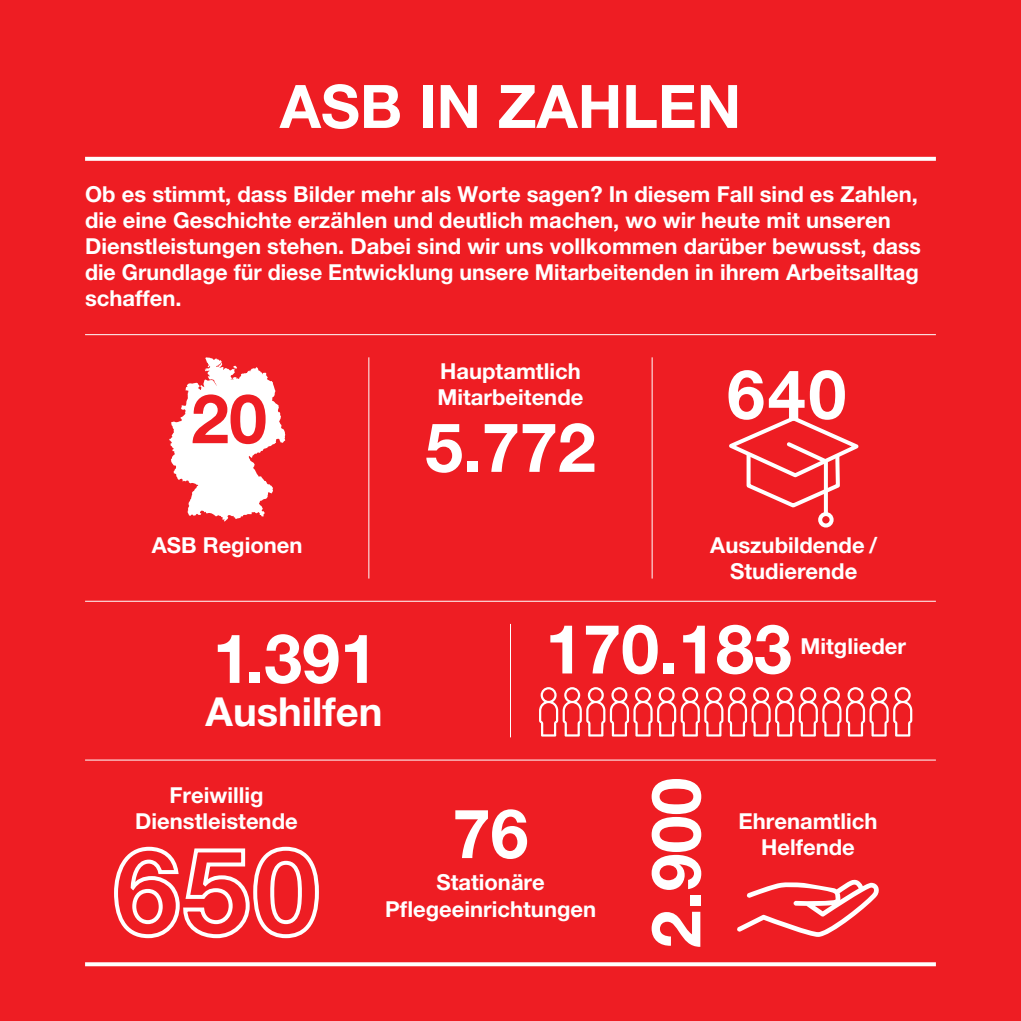
<style>
.page{position:relative;width:1021px;height:1021px;background:#fff}
.page>*{position:absolute;margin:0;border:0;box-sizing:border-box;transform-origin:0 0}
.t1{font:700 68.2px "Helvetica Neue LT Pro";color:#fff}
.t2{font:700 68.2px "Helvetica Neue LT Pro";color:#ee1d23}
.t3{font:700 60px "Helvetica Neue LT Pro";color:#fff}
.t4{font:700 40px "Helvetica Neue LT Pro";color:#fff}
.t5{font:700 22px/26px "Helvetica Neue LT Pro";color:#fff;text-align:center}
</style>
<div class="page">
<div style="left:0;top:0;width:1020px;height:1020px;background:#ee1d23"></div>
<svg style="left:85px;top:157px;width:850px;height:4px;background:#fef4f5"></svg>
<hr style="left:85px;top:334px;width:850px;height:1px;background:#fff">
<hr style="left:85px;top:600px;width:850px;height:1px;background:#fff">
<hr style="left:368px;top:357px;width:1px;height:221px;background:#fff">
<hr style="left:651px;top:357px;width:1px;height:221px;background:#fff">
<svg style="left:169px;top:357px;width:116px;height:164px"></svg>
<hr style="left:510px;top:624px;width:1px;height:113px;background:#fff">
<svg style="left:539px;top:687px;width:373px;height:49px"></svg>
<svg style="left:729px;top:416px;width:130px;height:102px"></svg>
<div style="left:818px;top:512px;width:15px;height:15px;border:4px solid #fff;border-radius:50%"></div>
<hr style="left:85px;top:759px;width:850px;height:1px;background:#fff">
<svg style="left:114px;top:846px;width:205px;height:93px"></svg>
<svg style="left:737px;top:879px;width:142px;height:57px"></svg>
<svg style="left:85px;top:962px;width:850px;height:4px;background:#fdefef"></svg>
<h2 class="t3" style="left:280px;top:69px;width:463px">ASB IN ZAHLEN</h2>
<p class="t5" style="left:85px;top:181px;width:837px;text-align:left">Ob es stimmt, dass Bilder mehr als Worte sagen? In diesem Fall sind es Zahlen, die eine Geschichte erzählen und deutlich machen, wo wir heute mit unseren Dienstleistungen stehen. Dabei sind wir uns vollkommen darüber bewusst, dass die Grundlage für diese Entwicklung unsere Mitarbeitenden in ihrem Arbeitsalltag schaffen.</p>
<h1 class="t2" style="left:191px;top:376px;width:77px">20</h1>
<p class="t5" style="left:152px;top:531px;width:152px">ASB Regionen</p>
<h1 class="t1" style="left:213px;top:616px;width:167px">1.391</h1>
<h3 class="t4" style="left:206px;top:687px;width:178px">Aushilfen</h3>
<p class="t5" style="left:437px;top:357px;width:147px;text-align:left">Hauptamtlich<br>Mitarbeitende</p>
<h1 class="t1" style="left:425px;top:405px;width:172px">5.772</h1>
<h1 class="t1" style="left:727px;top:352px;width:121px">640</h1>
<p class="t5" style="left:710px;top:531px;width:168px">Auszubildende /<br>Studierende</p>
<h1 class="t1" style="left:545px;top:607px;width:248px">170.183</h1>
<p class="t5" style="left:800px;top:632px;width:107px">Mitglieder</p>
<p class="t5" style="left:135px;top:782px;width:164px">Freiwillig<br>Dienstleistende</p>
<h1 class="t1" style="left:452px;top:791px;width:77px">76</h1>
<p class="t5" style="left:385px;top:869px;width:213px">Stationäre<br>Pflegeeinrichtungen</p>
<h1 class="t1" style="left:634px;top:948px;width:172px;rotate:-90deg">2.900</h1>
<p class="t5" style="left:738px;top:807px;width:140px">Ehrenamtlich<br>Helfende</p>
</div>
